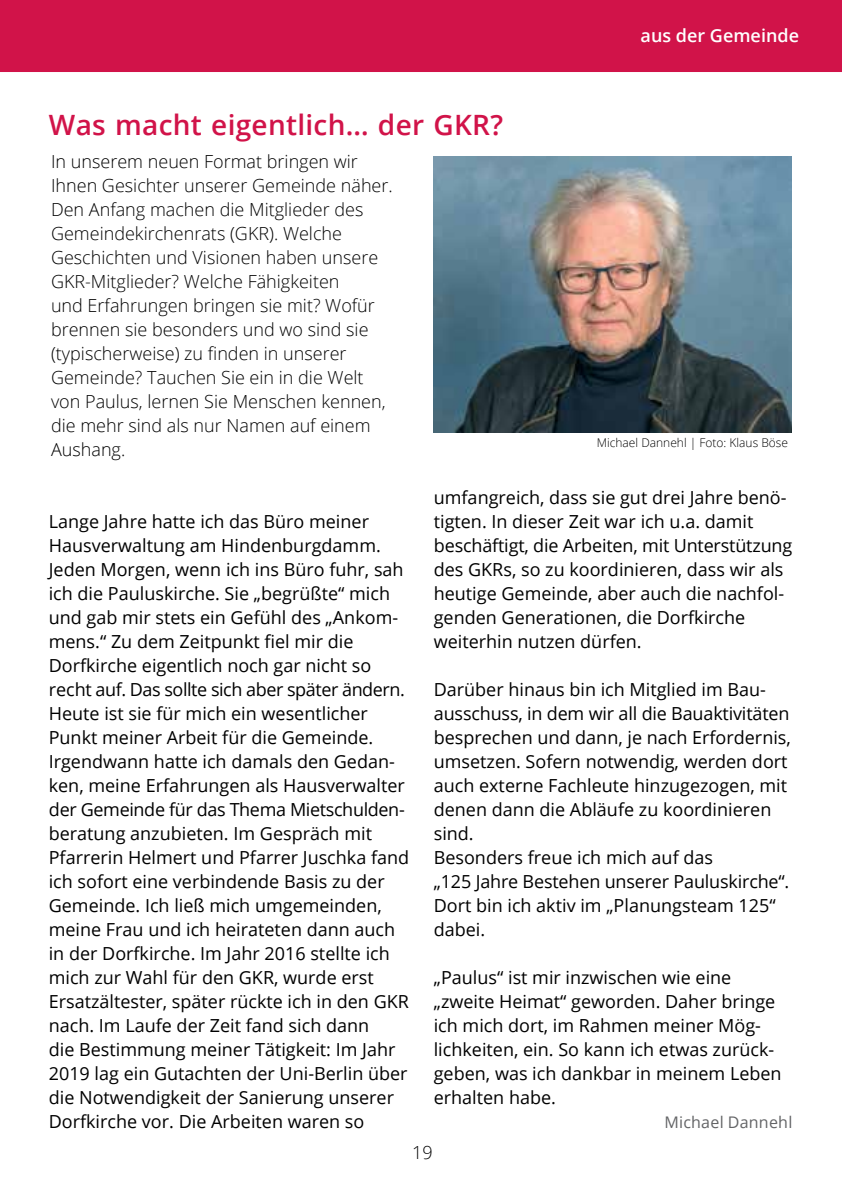
<style>
.page{position:relative;width:842px;height:1191px;background:#fff}
.page>*{position:absolute;margin:0;border:0;box-sizing:border-box;transform-origin:0 0}
.t1{font:600 28px "Open Sans";letter-spacing:.01em;color:#d11349}
.t2{font:18px/24px "Open Sans";color:#000}
.t3{font:300 18px/24px "Open Sans";color:#000}
.t4{font:600 18px "Open Sans";color:#fff}
.t5{font:16px "Open Sans";letter-spacing:.015em;color:#636466}
.t6{font:300 12px "Open Sans";color:#000}
</style>
<div class="page">
<div style="left:0;top:0;width:842px;height:72px;background:#d11349"></div>
<img style="left:433px;top:157px;width:358px;height:275px">
<h1 class="t1" style="left:49px;top:106px;width:456px">Was macht eigentlich… der GKR?</h1>
<p class="t3" style="left:51px;top:149px;width:343px">In unserem neuen Format bringen wir Ihnen Gesichter unserer Gemeinde näher.<br>Den Anfang machen die Mitglieder des Gemeindekirchenrats (GKR). Welche Geschichten und Visionen haben unsere GKR-Mitglieder? Welche Fähigkeiten<br>und Erfahrungen bringen sie mit? Wofür brennen sie besonders und wo sind sie (typischerweise) zu finden in unserer Gemeinde? Tauchen Sie ein in die Welt von Paulus, lernen Sie Menschen kennen, die mehr sind als nur Namen auf einem Aushang.</p>
<p class="t4" style="left:641px;top:23px;width:160px">aus der Gemeinde</p>
<p class="t6" style="left:597px;top:434px;width:193px">Michael Dannehl | Foto: Klaus Böse</p>
<p class="t2" style="left:49px;top:509px;width:362px">Lange Jahre hatte ich das Büro meiner Hausverwaltung am Hindenburgdamm.<br>Jeden Morgen, wenn ich ins Büro fuhr, sah ich die Pauluskirche. Sie „begrüßte“ mich und gab mir stets ein Gefühl des „Ankom&shy;mens.“ Zu dem Zeitpunkt fiel mir die Dorfkirche eigentlich noch gar nicht so recht auf. Das sollte sich aber später ändern.<br>Heute ist sie für mich ein wesentlicher Punkt meiner Arbeit für die Gemeinde.<br>Irgendwann hatte ich damals den Gedan&shy;ken, meine Erfahrungen als Hausverwalter der Gemeinde für das Thema Mietschulden&shy;beratung anzubieten. Im Gespräch mit Pfarrerin Helmert und Pfarrer Juschka fand ich sofort eine verbindende Basis zu der Gemeinde. Ich ließ mich umgemeinden, meine Frau und ich heirateten dann auch in der Dorfkirche. Im Jahr 2016 stellte ich mich zur Wahl für den GKR, wurde erst Ersatzältester, später rückte ich in den GKR nach. Im Laufe der Zeit fand sich dann<br>die Bestimmung meiner Tätigkeit: Im Jahr 2019 lag ein Gutachten der Uni-Berlin über die Notwendigkeit der Sanierung unserer Dorfkirche vor. Die Arbeiten waren so</p>
<p class="t2" style="left:434px;top:485px;width:360px">umfangreich, dass sie gut drei Jahre benö&shy;tigten. In dieser Zeit war ich u.a. damit beschäftigt, die Arbeiten, mit Unterstützung des GKRs, so zu koordinieren, dass wir als heutige Gemeinde, aber auch die nachfol&shy;genden Generationen, die Dorfkirche weiterhin nutzen dürfen.</p>
<p class="t2" style="left:434px;top:677px;width:359px">Darüber hinaus bin ich Mitglied im Bau&shy;ausschuss, in dem wir all die Bauaktivitäten besprechen und dann, je nach Erfordernis, umsetzen. Sofern notwendig, werden dort auch externe Fachleute hinzugezogen, mit denen dann die Abläufe zu koordinieren sind.<br>Besonders freue ich mich auf das<br>„125 Jahre Bestehen unserer Pauluskirche“.<br>Dort bin ich aktiv im „Planungsteam 125“ dabei.</p>
<p class="t2" style="left:434px;top:964px;width:349px">„Paulus“ ist mir inzwischen wie eine „zweite Heimat“ geworden. Daher bringe ich mich dort, im Rahmen meiner Mög&shy;lichkeiten, ein. So kann ich etwas zurück&shy;geben, was ich dankbar in meinem Leben erhalten habe.</p>
<p class="t5" style="left:664px;top:1111px;width:129px">Michael Dannehl</p>
<p class="t3" style="left:412px;top:1140px;width:22px">19</p>
</div>
